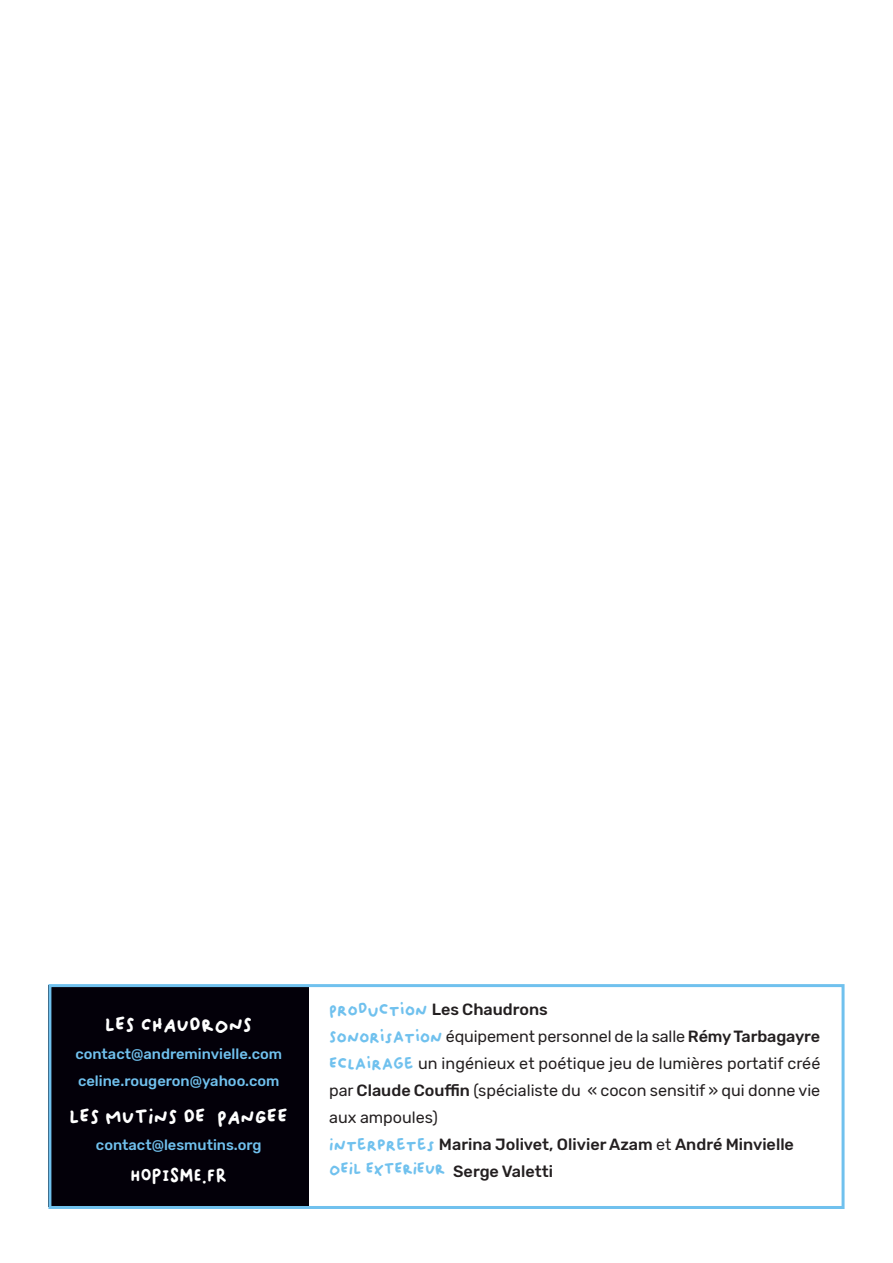
<style>
.page{position:relative;width:893px;height:1263px;background:#fff}
.page>*{position:absolute;margin:0;border:0;box-sizing:border-box;transform-origin:0 0}
.t1{font:22.5px "Oliver";color:#fff}
.t2{font:22.5px "Mungil";color:#fff}
.t3{font:18px "Oliver";letter-spacing:-.02em;color:#70c1ee}
.t4{font:16.2px/27px "Rubik";color:#231f20;text-align:justify}
.t5{font:500 16.2px "Rubik";color:#231f20}
.t6{font:500 14.7px "Rubik";color:#70c1ee}
.s1{font-family:"Oliver";font-weight:400;font-size:18px;color:#70c1ee}
.s2{font-family:"Oliver";font-size:18px;color:#70c1ee}
.s3{font-weight:500}
.s4{font-weight:400}
.s5{font-family:"Rubik";font-weight:500;font-size:16.2px;color:#231f20}
</style>
<div class="page">
<div style="left:48px;top:985px;width:261px;height:222px;background:#030009"></div>
<div style="left:48px;top:984px;width:796px;height:225px;border:3px solid #70c1ee"></div>
<p class="t1" style="left:105px;top:1012px;width:149px">LES CHAUDRONS</p>
<p class="t6" style="left:75px;top:1045px;width:208px">contact@andreminvielle.com</p>
<p class="t6" style="left:78px;top:1072px;width:203px">celine.rougeron@yahoo.com</p>
<p class="t1" style="left:70px;top:1105px;width:220px">LES MUTINS DE PANGEE</p>
<p class="t6" style="left:96px;top:1137px;width:167px">contact@lesmutins.org</p>
<p class="t2" style="left:130px;top:1166px;width:98px">HOPISME.FR</p>
<p class="t5" style="left:329px;top:1000px;width:220px"><span class="s1">Production</span> Les Chaudrons</p>
<p class="t4" style="left:329px;top:1023px;width:493px"><span class="s2">Sonorisation</span> équipement personnel de la salle <span class="s3">Rémy Tarbagayre</span></p>
<p class="t4" style="left:329px;top:1050px;width:493px"><span class="s2">Eclairage</span> un ingénieux et poétique jeu de lumières portatif créé par <span class="s3">Claude Couffin</span> (spécialiste du « cocon sensitif » qui donne vie aux ampoules)</p>
<p class="t5" style="left:329px;top:1135px;width:466px"><span class="s1">Interpretes</span> Marina Jolivet, Olivier Azam <span class="s4">et</span> André Minvielle</p>
<p class="t3" style="left:329px;top:1159px;width:225px">OEIL EXTERIEUR <span class="s5">Serge Valetti</span></p>
</div>
